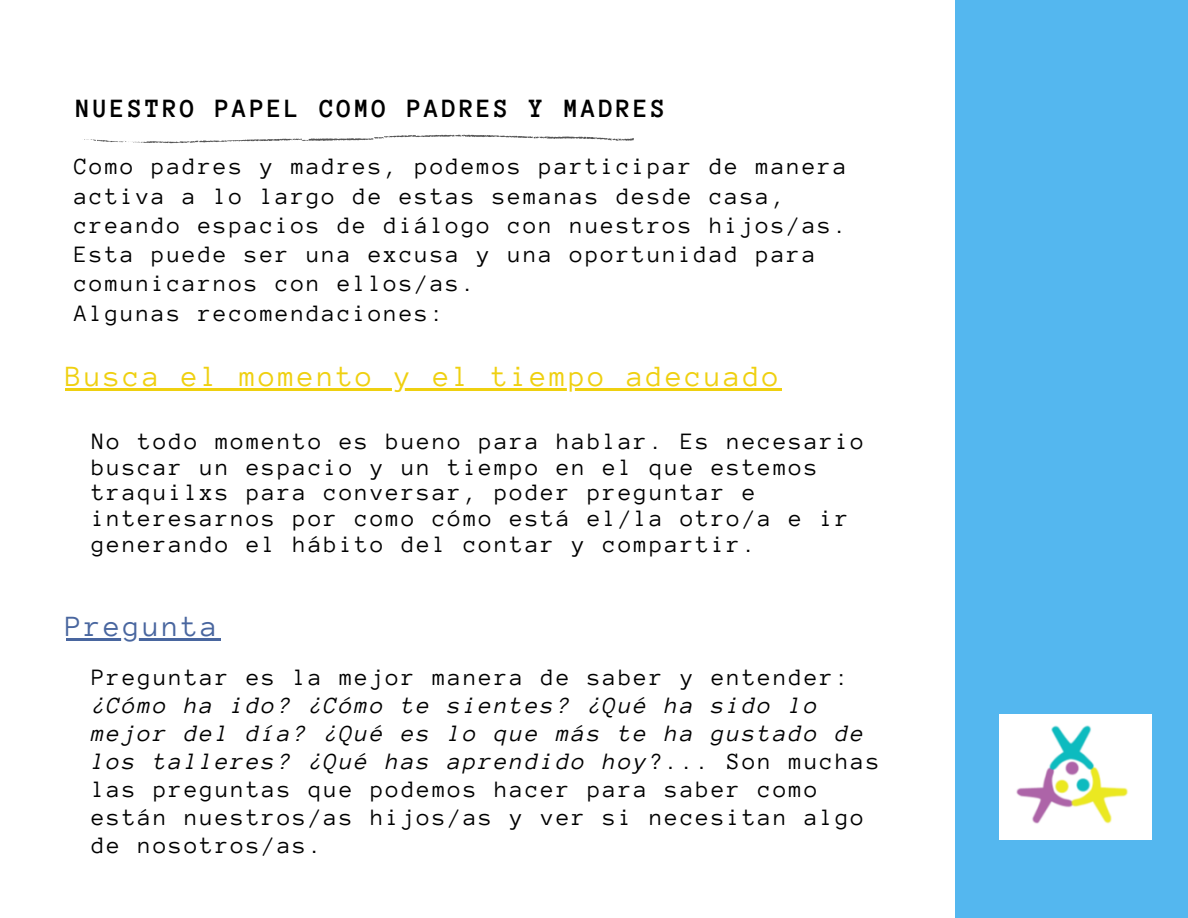
<style>
.page{position:relative;width:1188px;height:918px;background:#fff}
.page>*{position:absolute;margin:0;border:0;box-sizing:border-box;transform-origin:0 0}
.t1{font:30px "Anonymous Pro";letter-spacing:.1em;color:#efd010}
.t2{font:30px "Anonymous Pro";letter-spacing:.1em;color:#49669f}
.t3{font:700 27px "Anonymous Pro";letter-spacing:.1em;color:#000}
.t4{font:24px/28.2px "Anonymous Pro";letter-spacing:.1em;color:#000}
.s1{font-style:italic}
</style>
<div class="page">
<div style="left:956px;top:0;width:232px;height:918px;background:#54b7ef"></div>
<svg style="left:84px;top:135px;width:550px;height:8px"></svg>
<hr style="left:66px;top:638px;width:154px;height:2px;background:#49669f">
<hr style="left:66px;top:388px;width:716px;height:3px;background:#efd010">
<img style="left:1000px;top:715px;width:152px;height:125px">
<p class="t3" style="left:76px;top:95px;width:592px">NUESTRO PAPEL COMO PADRES Y MADRES</p>
<p class="t4" style="left:74px;top:152px;width:774px;line-height:29.2px">Como padres y madres, podemos participar de manera activa a lo largo de estas semanas desde casa, creando espacios de diálogo con nuestros hijos/as.</p>
<p class="t4" style="left:74px;top:240px;width:743px;line-height:29.2px">Esta puede ser una excusa y una oportunidad para comunicarnos con ellos/as.</p>
<p class="t4" style="left:74px;top:299px;width:371px">Algunas recomendaciones:</p>
<p class="t1" style="left:66px;top:362px;width:715px">Busca el momento y el tiempo adecuado</p>
<p class="t4" style="left:92px;top:428px;width:774px;line-height:25.8px">No todo momento es bueno para hablar. Es necesario buscar un espacio y un tiempo en el que estemos traquilxs para conversar, poder preguntar e interesarnos por como cómo está el/la otro/a e ir generando el hábito del contar y compartir.</p>
<p class="t2" style="left:66px;top:611px;width:153px">Pregunta</p>
<p class="t4" style="left:92px;top:663px;width:789px">Preguntar es la mejor manera de saber y entender: <span class="s1">¿Cómo ha ido? ¿Cómo te sientes? ¿Qué ha sido lo mejor del día? ¿Qué es lo que más te ha gustado de los talleres? ¿Qué has aprendido hoy</span>?... Son muchas las preguntas que podemos hacer para saber como están nuestros/as hijos/as y ver si necesitan algo de nosotros/as.</p>
</div>
